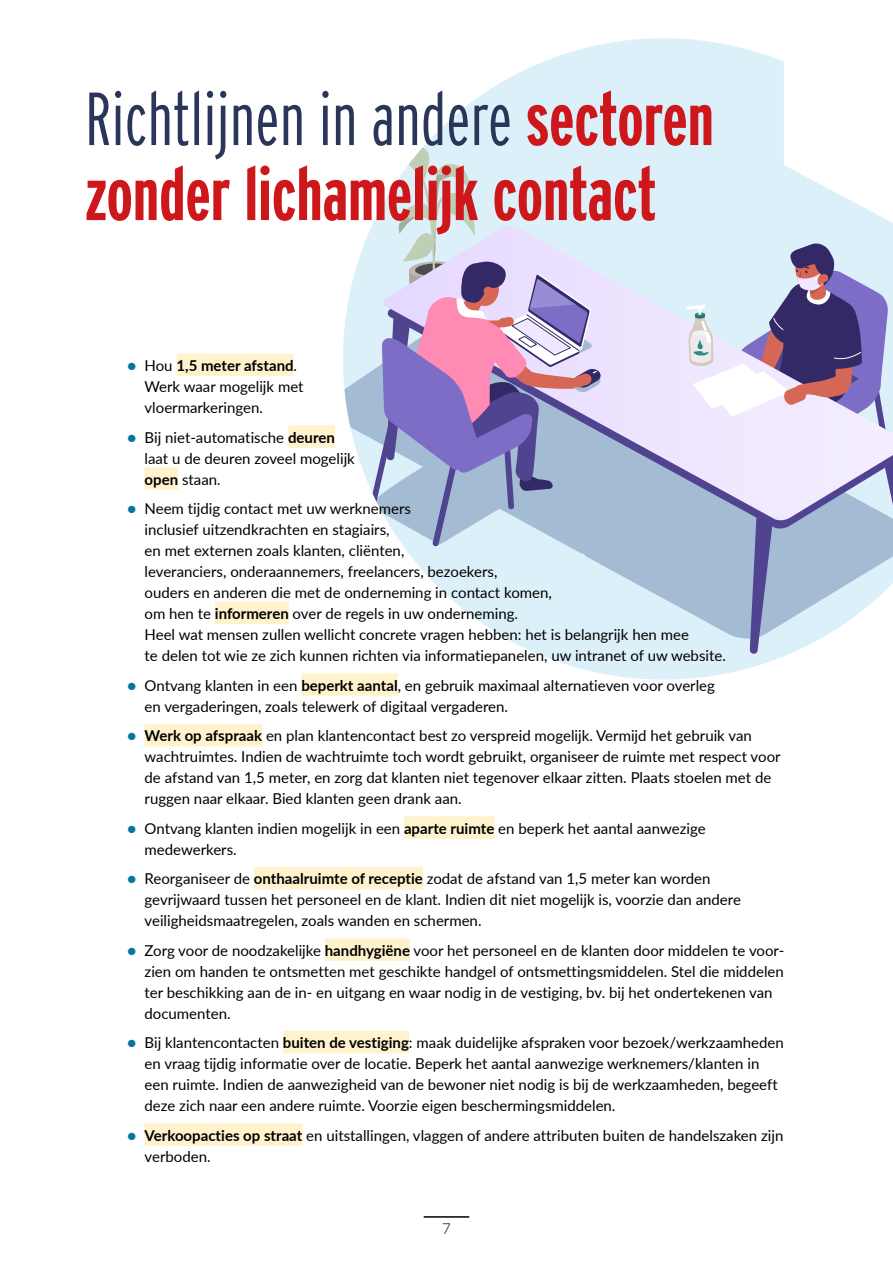
<style>
.page{position:relative;width:893px;height:1263px;background:#fff}
.page>*{position:absolute;margin:0;border:0;box-sizing:border-box;transform-origin:0 0}
.Title{font:700 75px/75px "Interstate Compressed";color:#cd171a}
.Body_text_bullet{font:15px/21px "Lato";color:#000}
.t1{font:300 15px "Lato";color:#000}
.s1{font-weight:300;color:#293659}
.s2{font-weight:900;color:#04779c}
.s3{font-weight:700}
</style>
<div class="page">
<hr style="left:424px;top:1216px;width:45px;height:2px;background:#000">
<svg style="left:349px;top:38px;width:544px;height:641px;fill:#dcf0fa"></svg>
<svg style="left:343px;top:296px;width:343px;height:344px;fill:#dcf0fa"></svg>
<svg style="left:602px;top:226px;width:291px;height:295px;background:#d4dbf1"></svg>
<svg style="left:371px;top:145px;width:231px;height:401px;background:#bcb9d8"></svg>
<svg style="left:686px;top:238px;width:207px;height:416px;background:#bcc0da"></svg>
<div style="left:176px;top:354px;width:118px;height:22px;background:#fff3ce"></div>
<div style="left:288px;top:425px;width:47px;height:23px;background:#fff3ce"></div>
<div style="left:145px;top:467px;width:33px;height:23px;background:#fff3ce"></div>
<div style="left:215px;top:602px;width:74px;height:22px;background:#fff3ce"></div>
<div style="left:301px;top:673px;width:97px;height:23px;background:#fff3ce"></div>
<div style="left:145px;top:724px;width:117px;height:22px;background:#fff3ce"></div>
<div style="left:404px;top:816px;width:90px;height:23px;background:#fff3ce"></div>
<div style="left:254px;top:867px;width:169px;height:22px;background:#fff3ce"></div>
<div style="left:325px;top:938px;width:85px;height:23px;background:#fff3ce"></div>
<div style="left:283px;top:1031px;width:126px;height:22px;background:#fff3ce"></div>
<div style="left:145px;top:1123px;width:157px;height:23px;background:#fff3ce"></div>
<svg style="left:784px;top:38px;width:109px;height:185px"></svg>
<p class="Title" style="left:85px;top:81px;width:630px"><span class="s1">Richtlijnen in andere</span> sectoren zonder lichamelijk contact</p>
<p class="Body_text_bullet" style="left:145px;top:354px;width:160px;text-indent:-17px"><span class="s2">•</span> Hou <span class="s3">1,5 meter afstand</span>.<br>Werk waar mogelijk met vloermarkeringen.</p>
<p class="Body_text_bullet" style="left:145px;top:426px;width:212px;text-indent:-17px"><span class="s2">•</span> Bij niet-automatische <span class="s3">deuren </span>laat u de deuren zoveel mogelijk <span class="s3">open</span> staan.</p>
<p class="Body_text_bullet" style="left:145px;top:497px;width:583px;text-indent:-17px"><span class="s2">•</span> Neem tijdig contact met uw werknemers<br>inclusief uitzendkrachten en stagiairs,<br>en met externen zoals klanten, cliënten,<br>leveranciers, onderaannemers, freelancers, bezoekers,<br>ouders en anderen die met de onderneming in contact komen,<br>om hen te <span class="s3">informeren</span> over de regels in uw onderneming.<br>Heel wat mensen zullen wellicht concrete vragen hebben: het is belangrijk hen mee<br>te delen tot wie ze zich kunnen richten via informatiepanelen, uw intranet of uw website.</p>
<p class="Body_text_bullet" style="left:145px;top:674px;width:572px;text-indent:-17px"><span class="s2">•</span> Ontvang klanten in een <span class="s3">beperkt aantal</span>, en gebruik maximaal alternatieven voor overleg en vergaderingen, zoals telewerk of digitaal vergaderen.</p>
<p class="Body_text_bullet" style="left:145px;top:724px;width:638px;text-indent:-17px"><span class="s2">•</span> <span class="s3">Werk op afspraak</span> en plan klantencontact best zo verspreid mogelijk. Vermijd het gebruik van wachtruimtes. Indien de wachtruimte toch wordt gebruikt, organiseer de ruimte met respect voor de afstand van 1,5 meter, en zorg dat klanten niet tegenover elkaar zitten. Plaats stoelen met de ruggen naar elkaar. Bied klanten geen drank aan.</p>
<p class="Body_text_bullet" style="left:145px;top:817px;width:563px;text-indent:-17px"><span class="s2">•</span> Ontvang klanten indien mogelijk in een <span class="s3">aparte ruimte</span> en beperk het aantal aanwezige medewerkers.</p>
<p class="Body_text_bullet" style="left:145px;top:867px;width:598px;text-indent:-17px"><span class="s2">•</span> Reorganiseer de <span class="s3">onthaalruimte of receptie</span> zodat de afstand van 1,5 meter kan worden gevrijwaard tussen het personeel en de klant. Indien dit niet mogelijk is, voorzie dan andere veiligheidsmaatregelen, zoals wanden en schermen.</p>
<p class="Body_text_bullet" style="left:145px;top:939px;width:641px;text-indent:-17px"><span class="s2">•</span> Zorg voor de noodzakelijke <span class="s3">handhygiëne</span> voor het personeel en de klanten door middelen te voor&shy;zien om handen te ontsmetten met geschikte handgel of ontsmettingsmiddelen. Stel die middelen ter beschikking aan de in- en uitgang en waar nodig in de vestiging, bv. bij het ondertekenen van documenten.</p>
<p class="Body_text_bullet" style="left:145px;top:1031px;width:641px;text-indent:-17px"><span class="s2">•</span> Bij klantencontacten <span class="s3">buiten de vestiging</span>: maak duidelijke afspraken voor bezoek/werkzaamheden en vraag tijdig informatie over de locatie. Beperk het aantal aanwezige werknemers/klanten in een ruimte. Indien de aanwezigheid van de bewoner niet nodig is bij de werkzaamheden, begeeft deze zich naar een andere ruimte. Voorzie eigen beschermingsmiddelen.</p>
<p class="Body_text_bullet" style="left:145px;top:1124px;width:640px;text-indent:-17px"><span class="s2">•</span> <span class="s3">Verkoopacties op straat</span> en uitstallingen, vlaggen of andere attributen buiten de handelszaken zijn verboden.</p>
<p class="t1" style="left:442px;top:1218px;width:10px">7</p>
</div>
